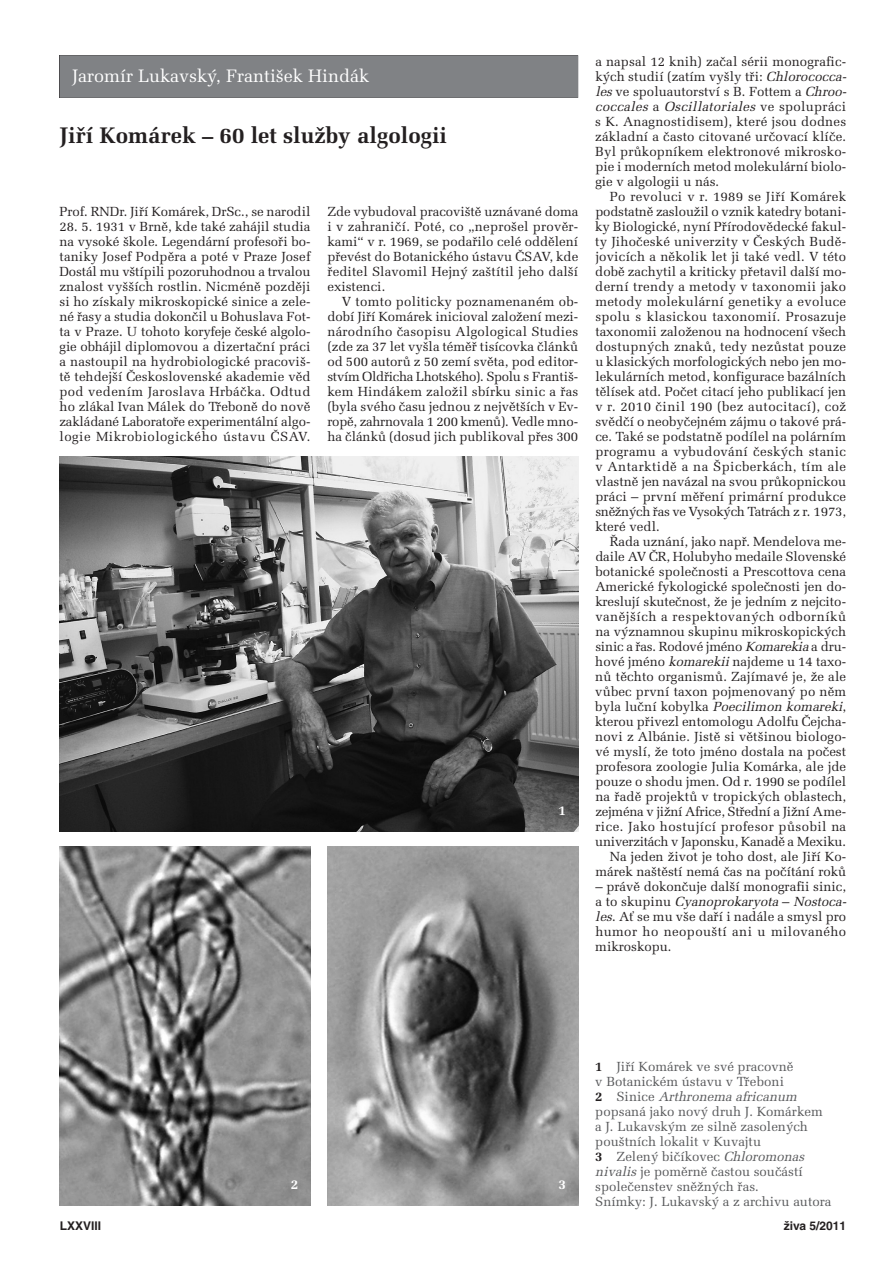
<style>
.page{position:relative;width:893px;height:1263px;background:#fff}
.page>*{position:absolute;margin:0;border:0;box-sizing:border-box;transform-origin:0 0}
.t1{font:700 22.5px "Melior CE";color:#231f20}
.t2{font:18px "Melior CE";color:#fff}
.t3{font:700 13.5px "Melior CE";color:#fff}
.t4{font:13.2px/15px "Melior CE";color:#231f20;text-align:justify}
.t5{font:13.2px/15px "Melior CE";color:#57585a}
.t6{font:700 12px "Helvetica CE";color:#231f20}
.s1{font-style:italic}
.s2{font-weight:700;color:#231f20}
</style>
<div class="page">
<div style="left:60px;top:55px;width:518px;height:43px;background:#808285"></div>
<img style="left:327px;top:846px;width:251px;height:359px">
<img style="left:60px;top:846px;width:250px;height:359px">
<img style="left:60px;top:456px;width:518px;height:375px">
<h2 class="t2" style="left:72px;top:70px;width:298px">Jaromír Lukavský, František Hindák</h2>
<h1 class="t1" style="left:60px;top:127px;width:389px">Jiří Komárek – 60 let služby algologii</h1>
<p class="t4" style="left:60px;top:206px;width:252px">Prof. RNDr. Jiří Komárek, DrSc., se narodil</p>
<p class="t4" style="left:60px;top:221px;width:252px">28. 5. 1931 v Brně, kde také zahájil studia na vysoké škole. Legendární profesoři bo&shy;taniky Josef Podpěra a poté v Praze Josef Dostál mu vštípili pozoruhodnou a trvalou znalost vyšších rostlin. Nicméně později si ho získaly mikroskopické sinice a zele&shy;né řasy a studia dokončil u Bohuslava Fot&shy;ta v Praze. U tohoto koryfeje české algolo&shy;gie obhájil diplomovou a dizertační práci a nastoupil na hydrobiologické pracoviš&shy;tě tehdejší Československé akademie věd pod vedením Jaroslava Hrbáčka. Odtud ho zlákal Ivan Málek do Třeboně do nově zakládané Laboratoře experimentální algo&shy;logie Mikrobiologického ústavu ČSAV.</p>
<p class="t4" style="left:327px;top:206px;width:252px">Zde vybudoval pracoviště uznávané doma i v zahraničí. Poté, co „neprošel prověr&shy;kami“ v r. 1969, se podařilo celé oddělení převést do Botanického ústavu ČSAV, kde ředitel Slavomil Hejný zaštítil jeho další existenci.</p>
<p class="t4" style="left:327px;top:296px;width:252px;text-indent:14px">V tomto politicky poznamenaném ob&shy;dobí Jiří Komárek inicioval založení mezi&shy;národního časopisu Algological Studies (zde za 37 let vyšla téměř tisícovka článků od 500 autorů z 50 zemí světa, pod editor&shy;stvím Oldřicha Lhotského). Spolu s Františ&shy;kem Hindákem založil sbírku sinic a řas (byla svého času jednou z největších v Ev&shy;ropě, zahrnovala 1 200 kmenů). Vedle mno&shy;ha článků (dosud jich publikoval přes 300</p>
<p class="t3" style="left:559px;top:805px;width:9px">1</p>
<p class="t4" style="left:595px;top:56px;width:255px;text-align:left">a napsal 12 knih) začal sérii monografic&shy;kých studií (zatím vyšly tři: <span class="s1">Chlorococca&shy;les</span>ve spoluautorství s B. Fottem a <span class="s1">Chroo&shy;coccales</span> a <span class="s1">Oscillatoriales</span> v e s p o l u p r á c i s K. Anagnostidisem), které jsou dodnes základní a často citované určovací klíče.<br>Byl průkopníkem elektronové mikrosko&shy;pie i moderních metod molekulární biolo&shy;gie v algologii u nás.</p>
<p class="t4" style="left:595px;top:191px;width:252px;text-indent:14px">Po revoluci v r. 1989 se Jiří Komárek podstatně zasloužil o vznik katedry botani&shy;ky Biologické, nyní Přírodovědecké fakul&shy;ty Jihočeské univerzity v Českých Budě&shy;jovicích a několik let ji také vedl. V této době zachytil a kriticky přetavil další mo&shy;derní trendy a metody v taxonomii jako metody molekulární genetiky a evoluce spolu s klasickou taxonomií. Prosazuje taxonomii založenou na hodnocení všech dostupných znaků, tedy nezůstat pouze u klasických morfologických nebo jen mo&shy;lekulárních metod, konfigurace bazálních tělísek atd. Počet citací jeho publikací jen v r. 2010 činil 190 (bez autocitací), což svědčí o neobyčejném zájmu o takové prá&shy;ce. Také se podstatně podílel na polárním programu a vybudování českých stanic v Antarktidě a na Špicberkách, tím ale vlastně jen navázal na svou průkopnickou práci – první měření primární produkce sněžných řas ve Vysokých Tatrách z r. 1973, které vedl.</p>
<p class="t4" style="left:595px;top:536px;width:252px;text-align:right">Řada uznání, jako např. Mendelova me&shy;daile AV ČR, Holubyho medaile Slovenské botanické společnosti a Prescottova cena Americké fykologické společnosti jen do&shy;kreslují skutečnost, že je jedním z nejcito&shy;vanějších a respektovaných odborníků na významnou skupinu mikroskopických sinic a řas. Rodové jméno <span class="s1">Komarekia</span>a dru&shy;hové jméno <span class="s1">komarekii</span>najdeme u 14 taxo&shy;nů těchto organismů. Zajímavé je, že ale vůbec první taxon pojmenovaný po něm byla luční kobylka <span class="s1">Poecilimonkomareki</span>, kterou přivezl entomologu Adolfu Čejcha&shy;novi z Albánie. Jistě si většinou biologo&shy;vé myslí, že toto jméno dostala na počest profesora zoologie Julia Komárka, ale jde pouze o shodu jmen. Od r. 1990 se podílel na řadě projektů v tropických oblastech, zejména v jižní Africe, Střední a Jižní Ame&shy;rice. Jako hostující profesor působil na univerzitách v Japonsku, Kanadě a Mexiku.<br>Na jeden život je toho dost, ale Jiří Ko&shy;márek naštěstí nemá čas na počítání roků</p>
<p class="t4" style="left:595px;top:881px;width:255px;text-align:left">– právě dokončuje další monografii sinic, a t o s k u p i n u <span class="s1">Cyanoprokaryota</span> – <span class="s1">Nostoca&shy;les</span>. Ať se mu vše daří i nadále a smysl pro humor ho neopouští ani u milovaného mikroskopu.</p>
<p class="t3" style="left:291px;top:1180px;width:9px">2</p>
<p class="t3" style="left:559px;top:1180px;width:9px">3</p>
<p class="t5" style="left:595px;top:1061px;width:238px"><span class="s2">1</span> Jiří Komárek ve své pracovně<br>v Botanickém ústavu v Třeboni<br><span class="s2">2</span> S i n i c e <span class="s1">Arthronema africanum </span>popsaná jako nový druh J. Komárkem a J. Lukavským ze silně zasolených pouštních lokalit v Kuvajtu<br><span class="s2">3</span> Zelený bičíkovec <span class="s1">Chloromonas nivalis</span>je poměrně častou součástí společenstev sněžných řas.<br>Snímky: J. Lukavský a z archivu autora</p>
<p class="t6" style="left:60px;top:1221px;width:43px">LXXVIII</p>
<p class="t6" style="left:784px;top:1221px;width:64px">živa 5/2011</p>
</div>
